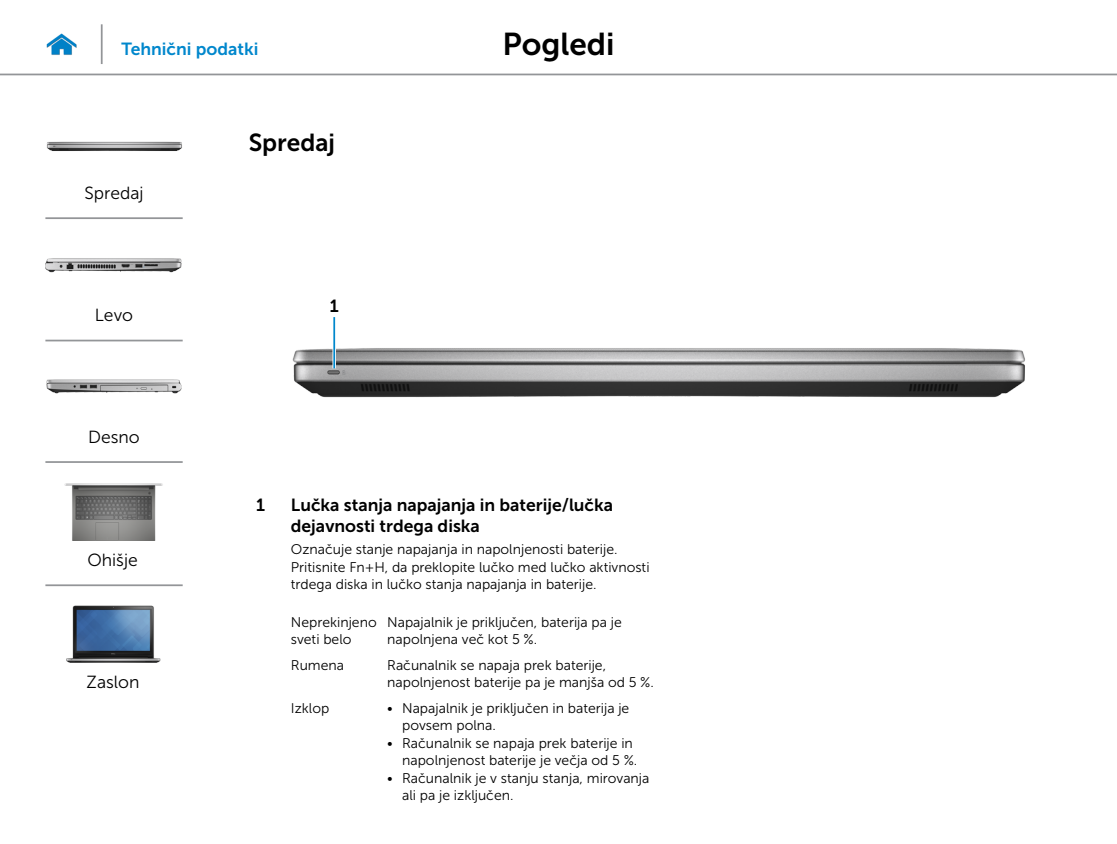
<style>
.page{position:relative;width:1117px;height:844px;background:#fff}
.page>*{position:absolute;margin:0;border:0;box-sizing:border-box;transform-origin:0 0}
.t1{font:31.5px "Museo Sans For Dell 700";color:#000}
.Head2{font:24.5px "Museo Sans For Dell 700";color:#000}
.Callout_Head{font:17.5px/21px "Museo Sans For Dell 700";color:#000}
.t2{font:17.5px "Museo Sans For Dell 300";color:#000}
.Hyperlink{font:17.5px "Museo Sans For Dell 700";color:#0087cc}
.Callout-L{font:17.5px "Museo Sans For Dell 700";color:#000}
.Callout_description{font:14px/17.5px "Museo Sans For Dell 300";color:#000}
</style>
<div class="page">
<hr style="left:0;top:74px;width:1116px;height:1px;background:#939598">
<img style="left:46px;top:33px;width:31px;height:22px">
<img style="left:292px;top:348px;width:733px;height:50px">
<svg style="left:332px;top:317px;width:4px;height:51px"></svg>
<hr style="left:333px;top:317px;width:2px;height:51px;background:#0087cc">
<hr style="left:101px;top:24px;width:2px;height:40px;background:#939598">
<img style="left:46px;top:141px;width:136px;height:10px">
<img style="left:45px;top:258px;width:137px;height:15px">
<img style="left:46px;top:379px;width:136px;height:15px">
<img style="left:64px;top:483px;width:99px;height:57px">
<img style="left:66px;top:605px;width:95px;height:57px">
<hr style="left:45px;top:217px;width:138px;height:2px;background:#939598">
<hr style="left:45px;top:339px;width:138px;height:2px;background:#939598">
<hr style="left:45px;top:461px;width:138px;height:2px;background:#939598">
<hr style="left:45px;top:584px;width:138px;height:2px;background:#939598">
<p class="Hyperlink" style="left:122px;top:39px;width:138px">Tehnični podatki</p>
<h1 class="t1" style="left:502px;top:26px;width:114px">Pogledi</h1>
<p class="t2" style="left:84px;top:183px;width:60px">Spredaj</p>
<p class="t2" style="left:95px;top:305px;width:40px">Levo</p>
<p class="t2" style="left:88px;top:428px;width:53px">Desno</p>
<p class="t2" style="left:87px;top:550px;width:52px">Ohišje</p>
<p class="t2" style="left:87px;top:672px;width:54px">Zaslon</p>
<p class="Head2" style="left:249px;top:128px;width:88px">Spredaj</p>
<p class="Callout-L" style="left:330px;top:296px;width:10px">1</p>
<p class="Callout_Head" style="left:256px;top:494px;width:10px">1</p>
<p class="Callout_Head" style="left:291px;top:494px;width:324px">Lučka stanja napajanja in baterije/lučka dejavnosti trdega diska</p>
<p class="Callout_description" style="left:291px;top:540px;width:360px">Označuje stanje napajanja in napolnjenosti baterije.<br>Pritisnite Fn+H, da preklopite lučko med lučko aktivnosti trdega diska in lučko stanja napajanja in baterije.</p>
<p class="Callout_description" style="left:291px;top:613px;width:87px">Neprekinjeno sveti belo</p>
<p class="Callout_description" style="left:387px;top:613px;width:236px">Napajalnik je priključen, baterija pa je napolnjena več kot 5 %.</p>
<p class="Callout_description" style="left:291px;top:656px;width:55px">Rumena</p>
<p class="Callout_description" style="left:387px;top:656px;width:268px">Računalnik se napaja prek baterije, napolnjenost baterije pa je manjša od 5 %.</p>
<p class="Callout_description" style="left:291px;top:699px;width:40px">Izklop</p>
<p class="Callout_description" style="left:402px;top:699px;width:229px;text-indent:-15px">• Napajalnik je priključen in baterija je povsem polna.</p>
<p class="Callout_description" style="left:402px;top:734px;width:237px;text-indent:-15px">• Računalnik se napaja prek baterije in napolnjenost baterije je večja od 5 %.</p>
<p class="Callout_description" style="left:402px;top:769px;width:249px;text-indent:-15px">• Računalnik je v stanju stanja, mirovanja ali pa je izključen.</p>
</div>
